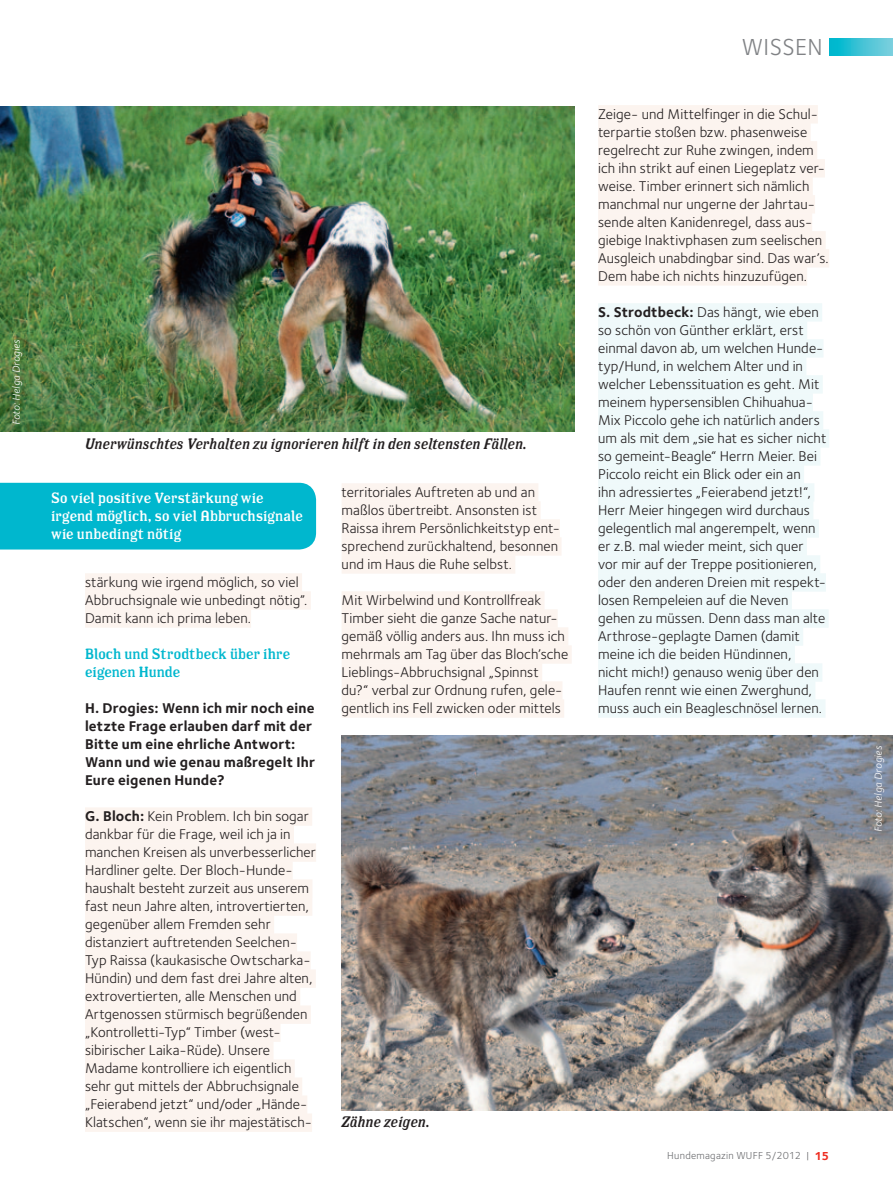
<style>
.page{position:relative;width:893px;height:1191px;background:#fff}
.page>*{position:absolute;margin:0;border:0;box-sizing:border-box;transform-origin:0 0}
.t1{font:24px "Foundry Sterling";letter-spacing:.02em;color:#808285}
.t2{font:italic 15px "Los Feliz";letter-spacing:.025em;color:#231f20}
.t3{font:14.7px/18px "Foundry Sterling";letter-spacing:.005em;color:#231f20}
.t4{font:700 14.7px/18px "Foundry Sterling";letter-spacing:.01em;color:#231f20}
.t5{font:14.7px/18px "Los Feliz Roman";letter-spacing:.01em;color:#fff}
.t6{font:14.7px/18px "Los Feliz Roman";letter-spacing:.01em;color:#00b7ce}
.t7{font:italic 10.5px "Foundry Sterling";letter-spacing:.015em;color:#fff}
.t8{font:10.5px "Foundry Sterling";letter-spacing:.025em;color:#6c6d70}
.s1{font-weight:700}
.s2{font-weight:700;font-size:12px;color:#ee2e22}
</style>
<div class="page">
<img style="left:0;top:106px;width:574px;height:326px">
<img style="left:342px;top:735px;width:551px;height:375px">
<div style="left:85px;top:573px;width:217px;height:18px;background:#fcf4ef"></div>
<div style="left:85px;top:591px;width:226px;height:18px;background:#fcf4ef"></div>
<div style="left:85px;top:609px;width:166px;height:18px;background:#fcf4ef"></div>
<div style="left:85px;top:807px;width:227px;height:18px;background:#fcf4ef"></div>
<div style="left:85px;top:825px;width:209px;height:18px;background:#fcf4ef"></div>
<div style="left:85px;top:843px;width:231px;height:18px;background:#fcf4ef"></div>
<div style="left:85px;top:861px;width:208px;height:18px;background:#fcf4ef"></div>
<div style="left:85px;top:879px;width:227px;height:18px;background:#fcf4ef"></div>
<div style="left:85px;top:897px;width:227px;height:18px;background:#fcf4ef"></div>
<div style="left:85px;top:915px;width:189px;height:18px;background:#fcf4ef"></div>
<div style="left:85px;top:933px;width:212px;height:18px;background:#fcf4ef"></div>
<div style="left:85px;top:951px;width:226px;height:18px;background:#fcf4ef"></div>
<div style="left:85px;top:969px;width:231px;height:18px;background:#fcf4ef"></div>
<div style="left:85px;top:987px;width:215px;height:18px;background:#fcf4ef"></div>
<div style="left:85px;top:1005px;width:226px;height:18px;background:#fcf4ef"></div>
<div style="left:85px;top:1023px;width:196px;height:18px;background:#fcf4ef"></div>
<div style="left:85px;top:1041px;width:188px;height:18px;background:#fcf4ef"></div>
<div style="left:85px;top:1059px;width:210px;height:18px;background:#fcf4ef"></div>
<div style="left:85px;top:1077px;width:217px;height:18px;background:#fcf4ef"></div>
<div style="left:85px;top:1095px;width:222px;height:18px;background:#fcf4ef"></div>
<div style="left:85px;top:1113px;width:227px;height:18px;background:#fcf4ef"></div>
<div style="left:342px;top:483px;width:196px;height:18px;background:#fcf4ef"></div>
<div style="left:342px;top:501px;width:199px;height:18px;background:#fcf4ef"></div>
<div style="left:342px;top:519px;width:218px;height:18px;background:#fcf4ef"></div>
<div style="left:342px;top:537px;width:220px;height:18px;background:#fcf4ef"></div>
<div style="left:342px;top:555px;width:173px;height:18px;background:#fcf4ef"></div>
<div style="left:342px;top:591px;width:203px;height:18px;background:#fcf4ef"></div>
<div style="left:342px;top:609px;width:216px;height:18px;background:#fcf4ef"></div>
<div style="left:342px;top:627px;width:226px;height:18px;background:#fcf4ef"></div>
<div style="left:342px;top:645px;width:230px;height:18px;background:#fcf4ef"></div>
<div style="left:342px;top:663px;width:200px;height:18px;background:#fcf4ef"></div>
<div style="left:342px;top:681px;width:220px;height:18px;background:#fcf4ef"></div>
<div style="left:342px;top:699px;width:222px;height:18px;background:#fcf4ef"></div>
<div style="left:598px;top:105px;width:220px;height:18px;background:#fcf4ef"></div>
<div style="left:598px;top:123px;width:213px;height:18px;background:#fcf4ef"></div>
<div style="left:598px;top:141px;width:219px;height:18px;background:#fcf4ef"></div>
<div style="left:598px;top:159px;width:227px;height:18px;background:#fcf4ef"></div>
<div style="left:598px;top:177px;width:215px;height:18px;background:#fcf4ef"></div>
<div style="left:598px;top:195px;width:217px;height:18px;background:#fcf4ef"></div>
<div style="left:598px;top:213px;width:214px;height:18px;background:#fcf4ef"></div>
<div style="left:598px;top:231px;width:228px;height:18px;background:#fcf4ef"></div>
<div style="left:598px;top:249px;width:231px;height:18px;background:#fcf4ef"></div>
<div style="left:598px;top:267px;width:209px;height:18px;background:#fcf4ef"></div>
<div style="left:598px;top:303px;width:224px;height:18px;background:#eff9fa"></div>
<div style="left:598px;top:321px;width:209px;height:18px;background:#eff9fa"></div>
<div style="left:598px;top:339px;width:225px;height:18px;background:#eff9fa"></div>
<div style="left:598px;top:357px;width:208px;height:18px;background:#eff9fa"></div>
<div style="left:598px;top:375px;width:225px;height:18px;background:#eff9fa"></div>
<div style="left:598px;top:393px;width:215px;height:18px;background:#eff9fa"></div>
<div style="left:598px;top:411px;width:225px;height:18px;background:#eff9fa"></div>
<div style="left:598px;top:429px;width:231px;height:18px;background:#eff9fa"></div>
<div style="left:598px;top:447px;width:222px;height:18px;background:#eff9fa"></div>
<div style="left:598px;top:465px;width:206px;height:18px;background:#eff9fa"></div>
<div style="left:598px;top:483px;width:216px;height:18px;background:#eff9fa"></div>
<div style="left:598px;top:501px;width:215px;height:18px;background:#eff9fa"></div>
<div style="left:598px;top:519px;width:221px;height:18px;background:#eff9fa"></div>
<div style="left:598px;top:537px;width:209px;height:18px;background:#eff9fa"></div>
<div style="left:598px;top:555px;width:222px;height:18px;background:#eff9fa"></div>
<div style="left:598px;top:573px;width:228px;height:18px;background:#eff9fa"></div>
<div style="left:598px;top:591px;width:194px;height:18px;background:#eff9fa"></div>
<div style="left:598px;top:609px;width:231px;height:18px;background:#eff9fa"></div>
<div style="left:598px;top:627px;width:205px;height:18px;background:#eff9fa"></div>
<div style="left:598px;top:645px;width:197px;height:18px;background:#eff9fa"></div>
<div style="left:598px;top:663px;width:224px;height:18px;background:#eff9fa"></div>
<div style="left:598px;top:681px;width:217px;height:18px;background:#eff9fa"></div>
<div style="left:598px;top:699px;width:227px;height:18px;background:#eff9fa"></div>
<div style="left:0;top:483px;width:316px;height:66px;background:#00b7ce"></div>
<div style="left:829px;top:38px;width:64px;height:17px;background:linear-gradient(to right,#00b6cd,#80cfde)"></div>
<p class="t7" style="left:10px;top:425px;width:88px;rotate:-90deg">Foto: Helga Drogies</p>
<p class="t2" style="left:85px;top:434px;width:443px">Unerwünschtes Verhalten zu ignorieren hilft in den seltensten Fällen.</p>
<p class="t5" style="left:51px;top:489px;width:253px">So viel positive Verstärkung wie irgend möglich, so viel abbruchsignale wie unbedingt nötig</p>
<p class="t3" style="left:85px;top:573px;width:224px">stärkung wie irgend möglich, so viel<br>Abbruchsignale wie unbedingt nötig”.<br>Damit kann ich prima leben.</p>
<p class="t6" style="left:85px;top:644px;width:207px">Bloch und Strodtbeck über ihre eigenen hunde</p>
<p class="t4" style="left:85px;top:699px;width:231px">H. Drogies: Wenn ich mir noch eine letzte Frage erlauben darf mit der<br>Bitte um eine ehrliche Antwort:<br>Wann und wie genau maßregelt Ihr<br>Eure eigenen Hunde?</p>
<p class="t3" style="left:85px;top:807px;width:232px"><span class="s1">G. Bloch:</span> Kein Problem. Ich bin sogar dankbar für die Frage, weil ich ja in manchen Kreisen als unverbesserlicher Hardliner gelte. Der Bloch-Hunde&shy;haushalt besteht zurzeit aus unserem fast neun Jahre alten, introvertierten, gegenüber allem Fremden sehr distanziert auftretenden Seelchen-Typ Raissa (kaukasische Owtscharka-Hündin) und dem fast drei Jahre alten, extrovertierten, alle Menschen und Artgenossen stürmisch be grüßenden „Kontrolletti-Typ“ Timber (west&shy;sibirischer Laika-Rüde). Unsere Madame kontrolliere ich eigentlich sehr gut mittels der Abbruchsignale „Feierabend jetzt“ und/oder „Hände-Klatschen“, wenn sie ihr majestätisch-</p>
<p class="t3" style="left:342px;top:483px;width:220px">territoriales Auftreten ab und an maßlos übertreibt. Ansonsten ist Raissa ihrem Persönlichkeitstyp ent&shy;sprechend zurückhaltend, besonnen und im Haus die Ruhe selbst.</p>
<p class="t3" style="left:342px;top:591px;width:228px">Mit Wirbelwind und Kontrollfreak Timber sieht die ganze Sache natur&shy;gemäß völlig anders aus. Ihn muss ich mehrmals am Tag über das Bloch’sche Lieblings-Abbruchsignal „Spinnst du?“ verbal zur Ordnung rufen, gele&shy;gentlich ins Fell zwicken oder mittels</p>
<p class="t2" style="left:341px;top:1112px;width:90px">Zähne zeigen.</p>
<h1 class="t1" style="left:742px;top:33px;width:82px">WISSEN</h1>
<p class="t3" style="left:598px;top:105px;width:232px">Zeige- und Mittelfinger in die Schul&shy;terpartie stoßen bzw. phasenweise regelrecht zur Ruhe zwingen, indem ich ihn strikt auf einen Liegeplatz ver&shy;weise. Timber erinnert sich nämlich manchmal nur ungerne der Jahrtau&shy;sende alten Kaniden regel, dass aus&shy;giebige In aktivphasen zum seelischen Ausgleich unabdingbar sind. Das war’s.<br>Dem habe ich nichts hinzuzufügen.</p>
<p class="t3" style="left:598px;top:303px;width:230px"><span class="s1">S. Strodtbeck:</span> Das hängt, wie eben so schön von Günther erklärt, erst einmal davon ab, um welchen Hunde&shy;typ/Hund, in welchem Alter und in welcher Lebenssituation es geht. Mit meinem hypersensiblen Chihuahua-Mix Piccolo gehe ich natürlich anders um als mit dem „sie hat es sicher nicht so gemeint-Beagle“ Herrn Meier. Bei Piccolo reicht ein Blick oder ein an<br>ihn adressiertes „Feierabend jetzt!“, Herr Meier hingegen wird durchaus gelegentlich mal angerempelt, wenn er z.B. mal wieder meint, sich quer vor mir auf der Treppe positionieren, oder den anderen Dreien mit respekt&shy;losen Rempeleien auf die Neven gehen zu müssen. Denn dass man alte Arthrose-geplagte Damen (damit meine ich die beiden Hündinnen,<br>nicht mich!) genauso wenig über den Haufen rennt wie einen Zwerghund, muss auch ein Beagleschnösel lernen.</p>
<p class="t8" style="left:667px;top:1149px;width:164px">Hundemagazin WUFF 5/2012 | <span class="s2">15</span></p>
<p class="t7" style="left:872px;top:832px;width:88px;rotate:-90deg">Foto: Helga Drogies</p>
</div>
